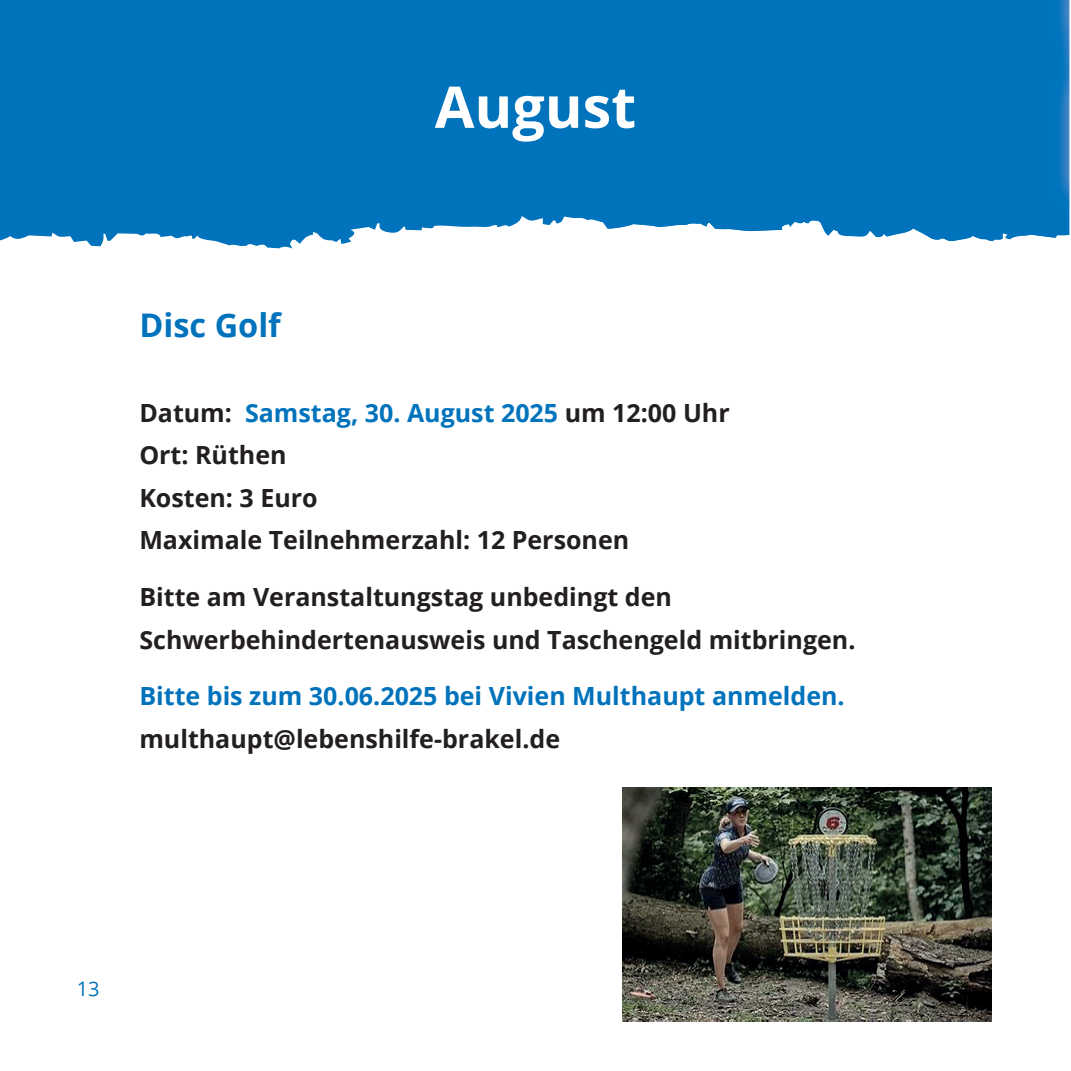
<style>
.page{position:relative;width:1071px;height:1071px;background:#fff}
.page>*{position:absolute;margin:0;border:0;box-sizing:border-box;transform-origin:0 0}
.t1{font:700 57.5px "Open Sans";color:#fff}
.t2{font:700 32.5px "Open Sans";color:#0073bc}
.t3{font:700 25px/42.5px "Open Sans";color:#231f20}
.t4{font:700 25px "Open Sans";color:#0073bc}
.t5{font:20px "Open Sans";color:#0072bc}
.s1{color:#0073bc}
</style>
<div class="page">
<img style="left:622px;top:787px;width:369px;height:233px">
<div style="left:0;top:0;width:577px;height:249px;background:#0073bc"></div>
<img style="left:577px;top:0;width:491px;height:241px">
<img style="left:577px;top:87px;width:19px;height:55px">
<div style="left:596px;top:0;width:474px;height:226px;background:#0073bc"></div>
<h2 class="t2" style="left:139px;top:302px;width:143px">Disc Golf</h2>
<h1 class="t1" style="left:434px;top:66px;width:203px">August</h1>
<p class="t3" style="left:139px;top:390px;width:591px">Datum: <span class="s1">Samstag, 30. August 2025</span> um 12:00 Uhr<br>Ort: Rüthen<br>Kosten: 3 Euro<br>Maximale Teilnehmerzahl: 12 Personen</p>
<p class="t3" style="left:139px;top:575px;width:717px">Bitte am Veranstaltungstag unbedingt den<br>Schwerbehindertenausweis und Taschengeld mitbringen.</p>
<p class="t4" style="left:139px;top:678px;width:706px">Bitte bis zum 30.06.2025 bei Vivien Multhaupt anmelden.</p>
<p class="t3" style="left:139px;top:716px;width:422px">multhaupt@lebenshilfe-brakel.de</p>
<p class="t5" style="left:77px;top:974px;width:24px">13</p>
</div>
